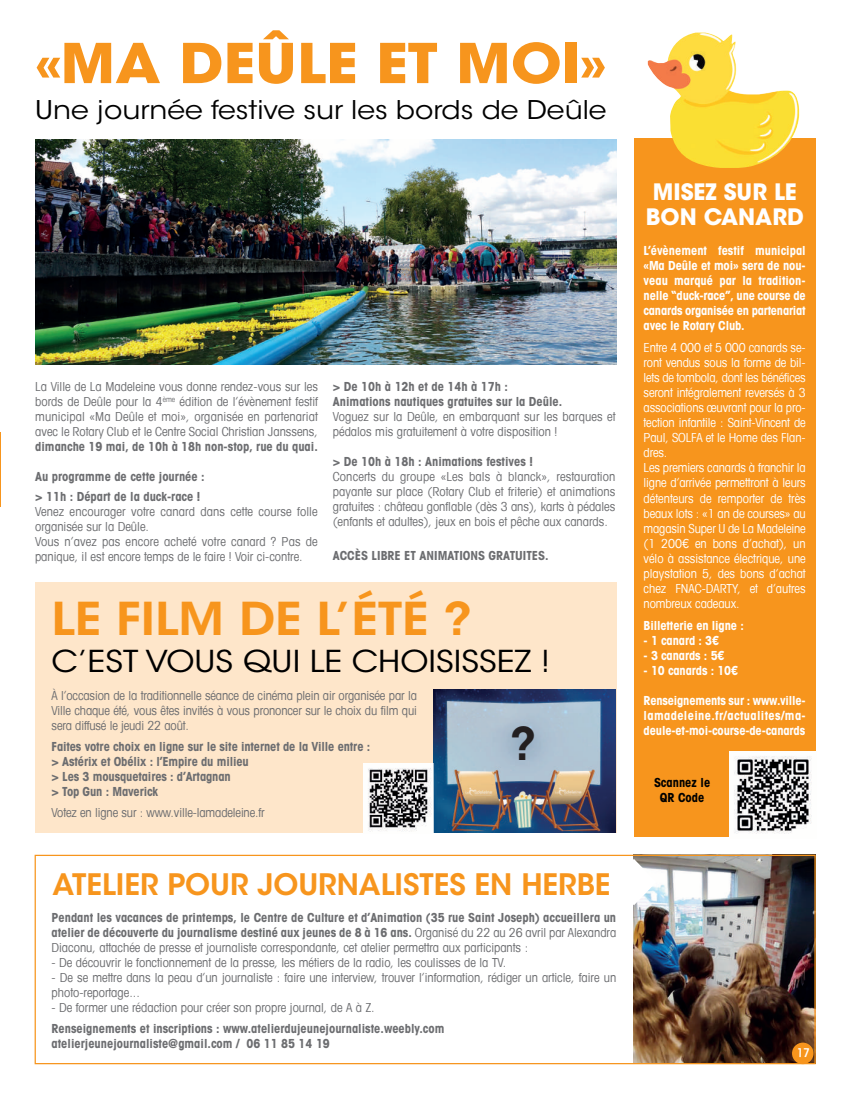
<style>
.page{position:relative;width:851px;height:1099px;background:#fff}
.page>*{position:absolute;margin:0;border:0;box-sizing:border-box;transform-origin:0 0}
.t1{font:700 54.38px "ITC Avant Garde Std";color:#f7951d;scale:1.1 1}
.t2{font:600 45px "ITC Avant Garde Std";color:#f7951d;scale:1.1 1}
.t3{font:600 45px "ITC Avant Garde Std";color:#231f20}
.t4{font:30px "ITC Avant Garde Std";color:#000;scale:1.1 1}
.t5{font:600 29.38px "ITC Avant Garde Std";color:#f7951d}
.t6{font:25.62px "ITC Avant Garde Std";color:#000;scale:1.1 1}
.t7{font:700 22.5px/25px "ITC Avant Garde Std";color:#fff;text-align:center}
.t8{font:condensed 12.5px/15px "Avant Garde LT";color:#6c6d70;text-align:justify}
.t9{font:700 condensed 12.5px/15px "Avant Garde LT";color:#6c6d70}
.t10{font:condensed 12.5px/15px "Avant Garde LT";letter-spacing:-.01em;color:#fff}
.t11{font:700 condensed 12.5px/15px "Avant Garde LT";letter-spacing:-.01em;color:#fff;text-align:justify}
.t12{font:700 condensed 12.5px/15px "Avant Garde LT";color:#000;text-align:center}
.s1{font-weight:400}
</style>
<div class="page">
<img style="left:35px;top:140px;width:581px;height:225px">
<div style="left:633px;top:139px;width:182px;height:698px;background:#f7951d"></div>
<img style="left:729px;top:751px;width:86px;height:86px">
<div style="left:35px;top:582px;width:581px;height:251px;background:#fee6ca"></div>
<img style="left:433px;top:689px;width:182px;height:143px">
<img style="left:647px;top:33px;width:152px;height:135px">
<img style="left:633px;top:856px;width:180px;height:206px">
<svg style="left:633px;top:858px;width:23px;height:47px"></svg>
<div style="left:35px;top:854px;width:780px;height:210px;border:1px solid #f7951d"></div>
<div style="left:791px;top:1042px;width:22px;height:22px;background:#f7951d;border-radius:50%"></div>
<img style="left:364px;top:763px;width:69px;height:70px">
<h1 class="t1" style="left:35px;top:43px;width:520px">«MA DEÛLE ET MOI»</h1>
<h3 class="t6" style="left:35px;top:100px;width:521px">Une journée festive sur les bords de Deûle</h3>
<p class="t8" style="left:35px;top:378px;width:284px">La Ville de La Madeleine vous donne rendez-vous sur les bords de Deûle pour la 4<sup>ème</sup> édition de l’évènement festif municipal «Ma Deûle et moi», organisée en partenariat avec le Rotary Club et le Centre Social Christian Janssens,</p>
<p class="t9" style="left:35px;top:440px;width:284px">dimanche 19 mai, de 10h à 18h non-stop, rue du quai.</p>
<p class="t9" style="left:35px;top:467px;width:171px;line-height:20px">Au programme de cette journée : &gt; 11h : Départ de la duck-race !</p>
<p class="t8" style="left:35px;top:503px;width:284px;text-align:left">Venez encourager votre canard dans cette course folle organisée sur la Deûle.<br>Vous n’avez pas encore acheté votre canard ? Pas de panique, il est encore temps de le faire ! Voir ci-contre.</p>
<p class="t9" style="left:333px;top:380px;width:231px">&gt; De 10h à 12h et de 14h à 17h :<br>Animations nautiques gratuites sur la Deûle.</p>
<p class="t8" style="left:333px;top:409px;width:284px">Voguez sur la Deûle, en embarquant sur les barques et pédalos mis gratuitement à votre disposition !</p>
<p class="t9" style="left:333px;top:455px;width:201px">&gt; De 10h à 18h : Animations festives !</p>
<p class="t8" style="left:333px;top:469px;width:284px">Concerts du groupe «Les bals à blanck», restauration payante sur place (Rotary Club et friterie) et animations gratuites : château gonflable (dès 3 ans), karts à pédales (enfants et adultes), jeux en bois et pêche aux canards.</p>
<p class="t9" style="left:332px;top:549px;width:217px">ACCÈS LIBRE ET ANIMATIONS GRATUITES.</p>
<h2 class="t2" style="left:52px;top:601px;width:383px">LE FILM DE L’ÉTÉ ?</h2>
<h3 class="t4" style="left:52px;top:650px;width:454px">C’EST VOUS QUI LE CHOISISSEZ !</h3>
<p class="t8" style="left:52px;top:687px;width:367px">À l’occasion de la traditionnelle séance de cinéma plein air organisée par la Ville chaque été, vous êtes invités à vous prononcer sur le choix du film qui sera diffusé le jeudi 22 août.</p>
<p class="t9" style="left:52px;top:740px;width:320px">Faites votre choix en ligne sur le site internet de la Ville entre : &gt; Astérix et Obélix : l’Empire du milieu<br>&gt; Les 3 mousquetaires : d’Artagnan<br>&gt; Top Gun : Maverick</p>
<p class="t8" style="left:52px;top:805px;width:214px">Votez en ligne sur : www.ville-lamadeleine.fr</p>
<h2 class="t3" style="left:510px;top:726px;width:28px">?</h2>
<h3 class="t5" style="left:52px;top:873px;width:559px">ATELIER POUR JOURNALISTES EN HERBE</h3>
<p class="t9" style="left:52px;top:910px;width:566px;text-align:justify">Pendant les vacances de printemps, le Centre de Culture et d’Animation (35 rue Saint Joseph) accueillera un atelier de découverte du journalisme destiné aux jeunes de 8 à 16 ans. <span class="s1">Organisé du 22 au 26 avril par Alexandra Diaconu, attachée de presse et journaliste correspondante, cet atelier permettra aux participants :</span></p>
<p class="t8" style="left:52px;top:954px;width:456px">- De découvrir le fonctionnement de la presse, les métiers de la radio, les coulisses de la TV.</p>
<p class="t8" style="left:52px;top:969px;width:566px">- De se mettre dans la peau d’un journaliste : faire une interview, trouver l’information, rédiger un article, faire un photo-reportage...</p>
<p class="t8" style="left:52px;top:999px;width:324px">- De former une rédaction pour créer son propre journal, de A à Z.</p>
<p class="t9" style="left:52px;top:1022px;width:394px">Renseignements et inscriptions : www.atelierdujeunejournaliste.weebly.com atelierjeunejournaliste@gmail.com / 06 11 85 14 19</p>
<h3 class="t7" style="left:646px;top:182px;width:159px">MISEZ SUR LE<br>BON CANARD</h3>
<p class="t11" style="left:643px;top:244px;width:164px">L’évènement festif municipal «Ma Deûle et moi» sera de nou&shy;veau marqué par la tradition&shy;nelle “duck-race”, une course de canards organisée en partenariat avec le Rotary Club.</p>
<p class="t10" style="left:643px;top:340px;width:164px">Entre 4 000 et 5 000 canards se&shy;ront vendus sous la forme de bil&shy;lets de tombola, dont les bénéfices seront intégralement reversés à 3 associations œuvrant pour la pro&shy;tection infantile : Saint-Vincent de<br>Paul, SOLFA et le Home des Flan&shy;dres.<br>Les premiers canards à franchir la ligne d’arrivée permettront à leurs détenteurs de remporter de très beaux lots : «1 an de courses» au magasin Super U de La Madeleine (1 200€ en bons d’achat), un vélo à assistance électrique, une playstation 5, des bons d’achat chez FNAC-DARTY, et d’autres nombreux cadeaux.</p>
<p class="t11" style="left:643px;top:619px;width:102px">Billetterie en ligne :</p>
<p class="t11" style="left:643px;top:634px;width:77px">- 1 canard : 3€</p>
<p class="t11" style="left:643px;top:649px;width:82px">- 3 canards : 5€</p>
<p class="t11" style="left:643px;top:664px;width:96px">- 10 canards : 10€</p>
<p class="t11" style="left:643px;top:694px;width:164px">Renseignements sur : www.ville&shy;lamadeleine.fr/actualites/ma&shy;deule-et-moi-course-de-canards</p>
<p class="t12" style="left:654px;top:775px;width:58px">Scannez le<br>QR Code</p>
</div>
